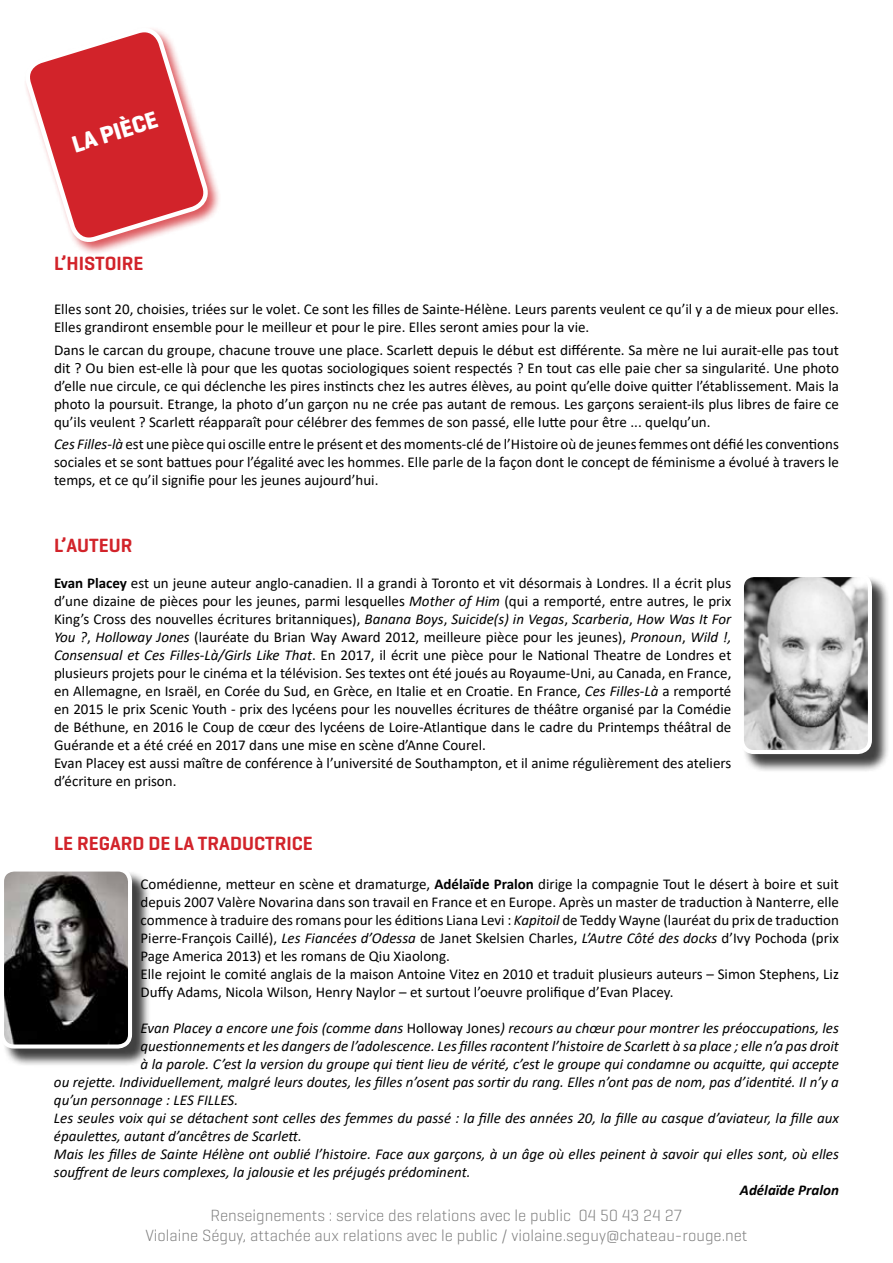
<style>
.page{position:relative;width:893px;height:1263px;background:#fff}
.page>*{position:absolute;margin:0;border:0;box-sizing:border-box;transform-origin:0 0}
.t1{font:700 24px "Geogrotesque";color:#fff}
.t2{font:600 19.5px "Geogrotesque";color:#d2232a}
.t3{font:300 16.5px/19.8px "Geogrotesque";color:#808080;text-align:center}
.t4{font:15px/18px "Calibri";color:#000}
.t5{font:italic 15px "Calibri";color:#000}
.t6{font:italic 700 15px "Calibri";color:#000}
.s1{font-style:italic}
.s2{font-weight:700}
.s3{font-style:normal}
</style>
<div class="page">
<div style="left:24px;top:26px;width:197px;height:230px;background:#d2232a;opacity:.75"></div>
<svg style="left:24px;top:26px;width:186px;height:230px"></svg>
<div style="left:742px;top:575px;width:149px;height:198px;background:#000;opacity:.75"></div>
<img style="left:742px;top:575px;width:127px;height:176px">
<div style="left:740px;top:573px;width:132px;height:181px;border:4px solid #fff;border-radius:12px"></div>
<div style="left:2px;top:870px;width:149px;height:197px;background:#000;opacity:.75"></div>
<img style="left:2px;top:870px;width:128px;height:176px">
<div style="left:0;top:867px;width:132px;height:181px;border:4px solid #fff;border-radius:12px"></div>
<h1 class="t1" style="left:68px;top:131px;width:90px;rotate:-17deg">la pièce</h1>
<h2 class="t2" style="left:54px;top:251px;width:91px">L’HISTOIRE</h2>
<p class="t4" style="left:54px;top:300px;width:786px">Elles sont 20, choisies, triées sur le volet. Ce sont les filles de Sainte-Hélène. Leurs parents veulent ce qu’il y a de mieux pour elles.<br>Elles grandiront ensemble pour le meilleur et pour le pire. Elles seront amies pour la vie.</p>
<p class="t4" style="left:54px;top:340px;width:786px;text-align:justify">Dans le carcan du groupe, chacune trouve une place. Scarlett depuis le début est différente. Sa mère ne lui aurait-elle pas tout dit ? Ou bien est-elle là pour que les quotas sociologiques soient respectés ? En tout cas elle paie cher sa singularité. Une photo d’elle nue circule, ce qui déclenche les pires instincts chez les autres élèves, au point qu’elle doive quitter l’établissement. Mais la photo la poursuit. Etrange, la photo d’un garçon nu ne crée pas autant de remous. Les garçons seraient-ils plus libres de faire ce qu’ils veulent ? Scarlett réapparaît pour célébrer des femmes de son passé, elle lutte pour être ... quelqu’un.</p>
<p class="t4" style="left:54px;top:434px;width:786px;text-align:justify"><span class="s1">Ces Filles-là</span> est une pièce qui oscille entre le présent et des moments-clé de l’Histoire où de jeunes femmes ont défié les conventions sociales et se sont battues pour l’égalité avec les hommes. Elle parle de la façon dont le concept de féminisme a évolué à travers le temps, et ce qu’il signifie pour les jeunes aujourd’hui.</p>
<h2 class="t2" style="left:54px;top:533px;width:80px">L’AUTEUR</h2>
<p class="t4" style="left:54px;top:574px;width:679px"><span class="s2">Evan Placey</span> est un jeune auteur anglo-canadien. Il a grandi à Toronto et vit désormais à Londres. Il a écrit plus d’une dizaine de pièces pour les jeunes, parmi lesquelles <span class="s1">Mother of Him</span> (qui a remporté, entre autres, le prix King’s Cross des nouvelles écritures britanniques), <span class="s1">Banana Boys</span>, <span class="s1">Suicide(s) in Vegas</span>, <span class="s1">Scarberia</span>, <span class="s1">How Was It For You ?</span>, <span class="s1">Holloway Jones</span> (lauréate du Brian Way Award 2012, meilleure pièce pour les jeunes), <span class="s1">Pronoun</span>, <span class="s1">Wild !, Consensual et Ces Filles-Là/Girls Like That</span>. En 2017, il écrit une pièce pour le National Theatre de Londres et plusieurs projets pour le cinéma et la télévision. Ses textes ont été joués au Royaume-Uni, au Canada, en France, en Allemagne, en Israël, en Corée du Sud, en Grèce, en Italie et en Croatie. En France, <span class="s1">Ces Filles-Là</span> a remporté en 2015 le prix Scenic Youth - prix des lycéens pour les nouvelles écritures de théâtre organisé par la Comédie de Béthune, en 2016 le Coup de cœur des lycéens de Loire-Atlantique dans le cadre du Printemps théâtral de Guérande et a été créé en 2017 dans une mise en scène d’Anne Courel.<br>Evan Placey est aussi maître de conférence à l’université de Southampton, et il anime régulièrement des ateliers d’écriture en prison.</p>
<h2 class="t2" style="left:54px;top:831px;width:260px">LE REGARD DE LA TRADUCTRICE</h2>
<p class="t4" style="left:141px;top:875px;width:700px">Comédienne, metteur en scène et dramaturge, <span class="s2">Adélaïde Pralon</span> dirige la compagnie Tout le désert à boire et suit depuis 2007 Valère Novarina dans son travail en France et en Europe. Après un master de traduction à Nanterre, elle commence à traduire des romans pour les éditions Liana Levi : <span class="s1">Kapitoil</span> de Teddy Wayne (lauréat du prix de traduction Pierre-François Caillé), <span class="s1">Les Fiancées d’Odessa</span> de Janet Skelsien Charles, <span class="s1">L’Autre Côté des docks</span> d’Ivy Pochoda (prix Page America 2013) et les romans de Qiu Xiaolong.<br>Elle rejoint le comité anglais de la maison Antoine Vitez en 2010 et traduit plusieurs auteurs – Simon Stephens, Liz Duffy Adams, Nicola Wilson, Henry Naylor – et surtout l’oeuvre prolifique d’Evan Placey.</p>
<p class="t5" style="left:141px;top:1018px;width:700px">Evan Placey a encore une fois (comme dans <span class="s3">Holloway Jones</span>) recours au chœur pour montrer les préoccupations, les</p>
<p class="t5" style="left:141px;top:1036px;width:700px">questionnements et les dangers de l’adolescence. Les filles racontent l’histoire de Scarlett à sa place ; elle n’a pas droit</p>
<p class="t5" style="left:141px;top:1054px;width:700px">à la parole. C’est la version du groupe qui tient lieu de vérité, c’est le groupe qui condamne ou acquitte, qui accepte</p>
<p class="t5" style="left:54px;top:1072px;width:786px">ou rejette. Individuellement, malgré leurs doutes, les filles n’osent pas sortir du rang. Elles n’ont pas de nom, pas d’identité. Il n’y a</p>
<p class="t5" style="left:54px;top:1090px;width:186px">qu’un personnage : LES FILLES.</p>
<p class="t5" style="left:54px;top:1108px;width:786px">Les seules voix qui se détachent sont celles des femmes du passé : la fille des années 20, la fille au casque d’aviateur, la fille aux</p>
<p class="t5" style="left:54px;top:1126px;width:249px">épaulettes, autant d’ancêtres de Scarlett.</p>
<p class="t5" style="left:54px;top:1144px;width:786px">Mais les filles de Sainte Hélène ont oublié l’histoire. Face aux garçons, à un âge où elles peinent à savoir qui elles sont, où elles</p>
<p class="t5" style="left:54px;top:1162px;width:418px">souffrent de leurs complexes, la jalousie et les préjugés prédominent.</p>
<p class="t6" style="left:740px;top:1180px;width:101px">Adélaïde Pralon</p>
<p class="t3" style="left:145px;top:1205px;width:604px">Renseignements : service des relations avec le public 04 50 43 24 27<br>Violaine Séguy, attachée aux relations avec le public / violaine.seguy@chateau-rouge.net</p>
</div>
